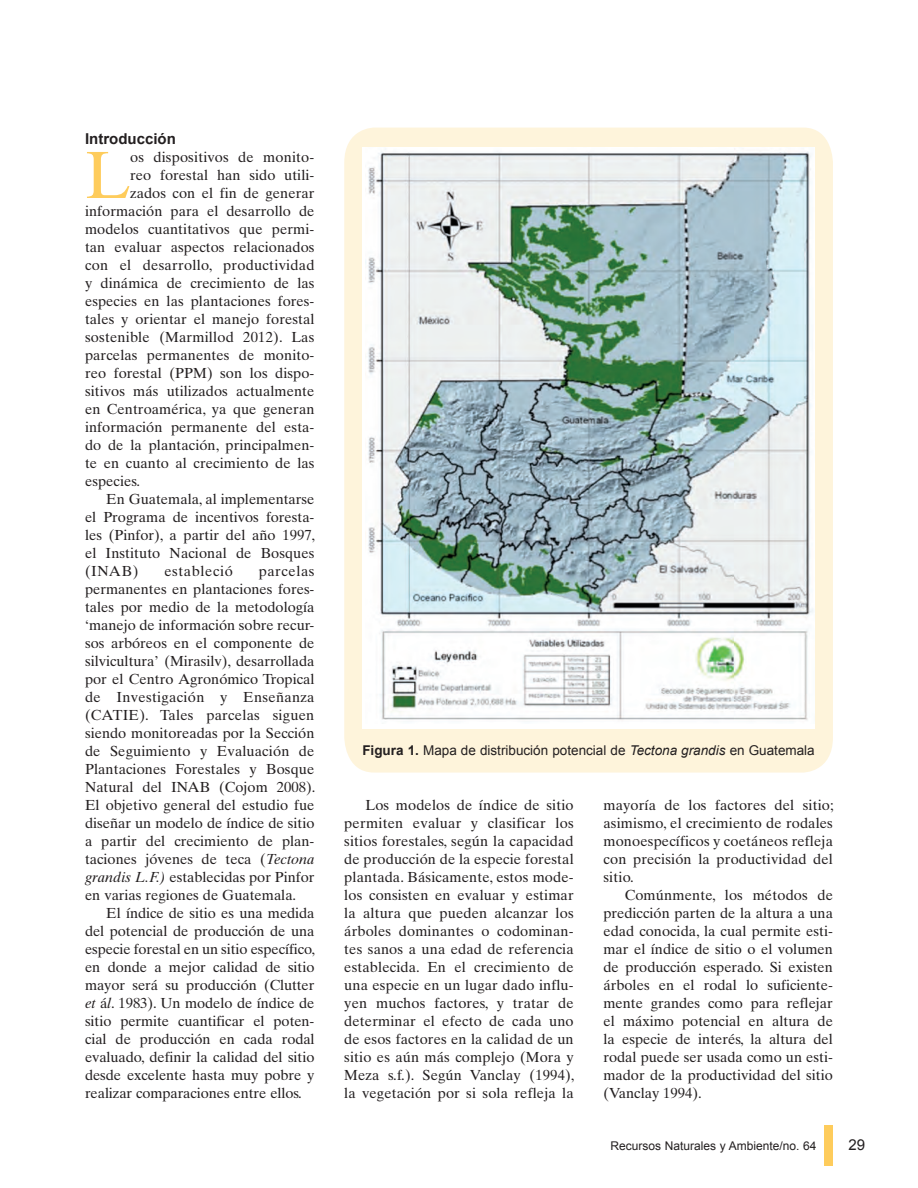
<style>
.page{position:relative;width:918px;height:1188px;background:#fff}
.page>*{position:absolute;margin:0;border:0;box-sizing:border-box;transform-origin:0 0}
.texto_foro___1er_Pár{font:66.75px "Times Ten";color:#fecc5c}
.Subtitulos_1{font:700 15px "Arial";color:#231f20}
.t1{font:15px "Arial";color:#231f20}
.Texto_foro{font:14.55px/18px "Times Ten";color:#231f20;text-align:justify}
.texto_foro___1er_Pár-2{font:14.55px "Times Ten";letter-spacing:.005em;color:#231f20}
.Texto_foro-2{font:14.55px "Times Ten";letter-spacing:.04em;color:#231f20}
.Figuras{font:13.5px "Arial";color:#231f20}
.t2{font:12px "Arial";color:#231f20}
.s1{font-style:italic}
.s2{font-weight:700}
</style>
<div class="page">
<div style="left:824px;top:1125px;width:9px;height:41px;background:#fecc5c"></div>
<svg style="left:344px;top:128px;width:489px;height:645px;fill:#fef4db"></svg>
<img style="left:365px;top:147px;width:450px;height:576px">
<p class="Subtitulos_1" style="left:85px;top:129px;width:92px">Introducción</p>
<p class="texto_foro___1er_Pár" style="left:85px;top:136px;width:46px">L</p>
<p class="texto_foro___1er_Pár-2" style="left:130px;top:148px;width:186px">os dispositivos de monito-</p>
<p class="texto_foro___1er_Pár-2" style="left:130px;top:166px;width:186px">reo forestal han sido utili-</p>
<p class="texto_foro___1er_Pár-2" style="left:130px;top:184px;width:186px">zados con el fin de generar</p>
<p class="texto_foro___1er_Pár-2" style="left:85px;top:202px;width:231px">información para el desarrollo de</p>
<p class="texto_foro___1er_Pár-2" style="left:85px;top:220px;width:231px">modelos cuantitativos que permi-</p>
<p class="texto_foro___1er_Pár-2" style="left:85px;top:238px;width:231px">tan evaluar aspectos relacionados</p>
<p class="texto_foro___1er_Pár-2" style="left:85px;top:256px;width:231px">con el desarrollo, productividad</p>
<p class="texto_foro___1er_Pár-2" style="left:85px;top:274px;width:231px">y dinámica de crecimiento de las</p>
<p class="texto_foro___1er_Pár-2" style="left:85px;top:292px;width:231px">especies en las plantaciones fores-</p>
<p class="texto_foro___1er_Pár-2" style="left:85px;top:310px;width:231px">tales y orientar el manejo forestal</p>
<p class="texto_foro___1er_Pár-2" style="left:85px;top:328px;width:231px">sostenible (Marmillod 2012). Las</p>
<p class="texto_foro___1er_Pár-2" style="left:85px;top:346px;width:231px">parcelas permanentes de monito-</p>
<p class="texto_foro___1er_Pár-2" style="left:85px;top:364px;width:231px">reo forestal (PPM) son los dispo-</p>
<p class="texto_foro___1er_Pár-2" style="left:85px;top:382px;width:231px">sitivos más utilizados actualmente</p>
<p class="texto_foro___1er_Pár-2" style="left:85px;top:400px;width:231px">en Centroamérica, ya que generan</p>
<p class="texto_foro___1er_Pár-2" style="left:85px;top:418px;width:231px">información permanente del esta-</p>
<p class="texto_foro___1er_Pár-2" style="left:85px;top:436px;width:231px">do de la plantación, principalmen-</p>
<p class="texto_foro___1er_Pár-2" style="left:85px;top:454px;width:231px">te en cuanto al crecimiento de las</p>
<p class="texto_foro___1er_Pár-2" style="left:85px;top:472px;width:57px">especies.</p>
<p class="Texto_foro" style="left:85px;top:490px;width:232px;text-indent:21px">En Guatemala, al implementarse el Programa de incentivos foresta&shy;les (Pinfor), a partir del año 1997, el Instituto Nacional de Bosques (INAB)</p>
<p class="Texto_foro" style="left:85px;top:562px;width:232px;text-indent:174px">parcelas permanentes en plantaciones fores&shy;tales por medio de la metodología ‘manejo de información sobre recur&shy;sos arbóreos en el componente de silvicultura’ (Mirasilv), desarrollada por el Centro Agronómico Tropical de Investigación y Enseñanza (CATIE). Tales parcelas siguen siendo monitoreadas por la Sección de Seguimiento y Evaluación de Plantaciones Forestales y Bosque Natural del INAB (Cojom 2008).<br>El objetivo general del estudio fue diseñar un modelo de índice de sitio a partir del crecimiento de plan&shy;taciones jóvenes de teca (<span class="s1">Tectona grandis L.F.)</span> establecidas por Pinfor en varias regiones de Guatemala.</p>
<p class="Texto_foro" style="left:85px;top:904px;width:232px;text-indent:21px">El índice de sitio es una medida del potencial de producción de una especie forestal en un sitio específico, en donde a mejor calidad de sitio mayor será su producción (Clutter <span class="s1">et</span> á<span class="s1">l</span>. 1983). Un modelo de índice de sitio permite cuantificar el poten&shy;cial de producción en cada rodal evaluado, definir la calidad del sitio desde excelente hasta muy pobre y realizar comparaciones entre ellos.</p>
<p class="Texto_foro-2" style="left:164px;top:562px;width:70px">estableció</p>
<p class="Figuras" style="left:362px;top:741px;width:454px"><span class="s2">Figura 1.</span> Mapa de distribución potencial de <span class="s1">Tectona grandis</span> en Guatemala</p>
<p class="Texto_foro" style="left:344px;top:796px;width:232px;text-indent:21px">Los modelos de índice de sitio permiten evaluar y clasificar los sitios forestales, según la capacidad de producción de la especie forestal plantada. Básicamente, estos mode&shy;los consisten en evaluar y estimar la altura que pueden alcanzar los árboles dominantes o codominan&shy;tes sanos a una edad de referencia establecida. En el crecimiento de una especie en un lugar dado influ&shy;yen muchos factores, y tratar de determinar el efecto de cada uno de esos factores en la calidad de un sitio es aún más complejo (Mora y Meza s.f.). Según Vanclay (1994), la vegetación por si sola refleja la</p>
<p class="Texto_foro" style="left:603px;top:796px;width:232px">mayoría de los factores del sitio; asimismo, el crecimiento de rodales monoespecíficos y coetáneos refleja con precisión la productividad del sitio.</p>
<p class="Texto_foro" style="left:603px;top:886px;width:231px;text-indent:21px">Comúnmente, los métodos de predicción parten de la altura a una edad conocida, la cual permite esti&shy;mar el índice de sitio o el volumen de producción esperado. Si existen árboles en el rodal lo suficiente&shy;mente grandes como para reflejar el máximo potencial en altura de la especie de interés, la altura del rodal puede ser usada como un esti&shy;mador de la productividad del sitio (Vanclay 1994).</p>
<p class="t2" style="left:610px;top:1137px;width:208px">Recursos Naturales y Ambiente/no. 64</p>
<p class="t1" style="left:848px;top:1135px;width:18px">29</p>
</div>
